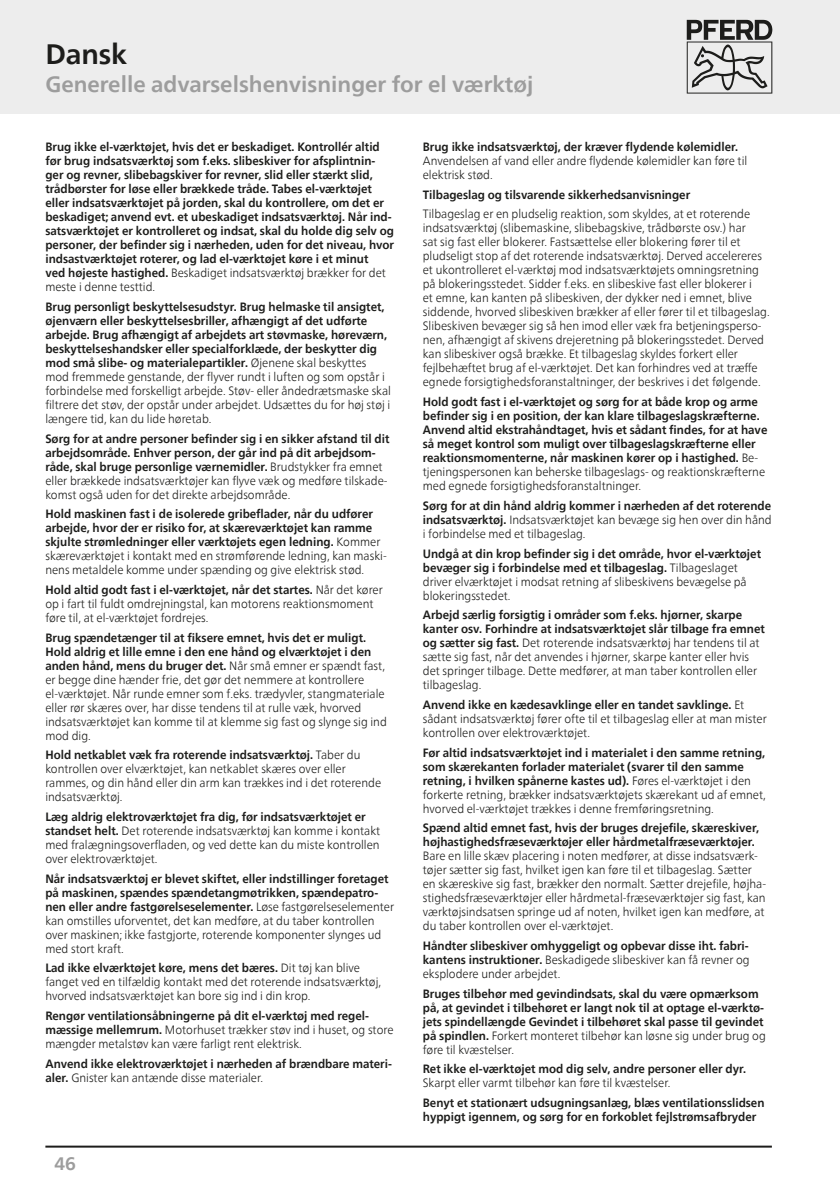
<style>
.page{position:relative;width:840px;height:1191px;background:#fff}
.page>*{position:absolute;margin:0;border:0;box-sizing:border-box;transform-origin:0 0}
.Headline{font:700 28px "Neue Frutiger World";letter-spacing:-.005em;color:#1d1d1b}
.Subhead_grau{font:700 22px "Neue Frutiger World";color:#9d9d9d}
.t1{font:700 18px "Neue Frutiger World";color:#9d9d9d}
.Copy{font:300 12px/14px "Neue Frutiger World";color:#1d1d1b;scale:.95 1}
.Copy-2{font:700 12px/14px "Neue Frutiger World";color:#1d1d1b;scale:.95 1}
.s1{font-weight:300}
.s2{font-weight:700}
</style>
<div class="page">
<div style="left:0;top:0;width:839px;height:113px;background:#ededed"></div>
<hr style="left:839px;top:0;width:1px;height:113px;background:#ededed">
<svg style="left:686px;top:20px;width:85px;height:74px"></svg>
<hr style="left:45px;top:1145px;width:726px;height:2px;background:#1d1d1b">
<p class="Headline" style="left:45px;top:29px;width:83px">Dansk</p>
<p class="Subhead_grau" style="left:45px;top:65px;width:489px">Generelle advarselshenvisninger for el værktøj</p>
<p class="Copy-2" style="left:45px;top:140px;width:368px">Brug ikke el-værktøjet, hvis det er beskadiget. Kontrollér altid før brug indsatsværktøj som f.eks. slibeskiver for afsplintnin&shy;ger og revner, slibebagskiver for revner, slid eller stærkt slid, trådbørster for løse eller brækkede tråde. Tabes el-værktøjet eller indsatsværktøjet på jorden, skal du kontrollere, om det er beskadiget; anvend evt. et ubeskadiget indsatsværktøj. Når ind&shy;satsværktøjet er kontrolleret og indsat, skal du holde dig selv og personer, der befinder sig i nærheden, uden for det niveau, hvor indsastværktøjet roterer, og lad el-værktøjet køre i et minut<br>ved højeste hastighed. <span class="s1">Beskadiget indsatsværktøj brækker for det meste i denne testtid.</span></p>
<p class="Copy-2" style="left:45px;top:299px;width:365px">Brug personligt beskyttelsesudstyr. Brug helmaske til ansigtet, øjenværn eller beskyttelsesbriller, afhængigt af det udførte arbejde. Brug afhængigt af arbejdets art støvmaske, høreværn, beskyttelseshandsker eller specialforklæde, der beskytter dig mod små slibe- og materialepartikler. <span class="s1">Øjenene skal beskyttes mod fremmede genstande, der flyver rundt i luften og som opstår i forbindelse med forskelligt arbejde. Støv- eller åndedrætsmaske skal filtrere det støv, der opstår under arbejdet. Udsættes du for høj støj i længere tid, kan du lide høretab.</span></p>
<p class="Copy-2" style="left:45px;top:431px;width:363px">Sørg for at andre personer befinder sig i en sikker afstand til dit arbejdsområde. Enhver person, der går ind på dit arbejdsom&shy;råde, skal bruge personlige værnemidler. <span class="s1">Brudstykker fra emnet eller brækkede indsatsværktøjer kan flyve væk og medføre tilskade&shy;komst også uden for det direkte arbejdsområde.</span></p>
<p class="Copy-2" style="left:45px;top:507px;width:360px">Hold maskinen fast i de isolerede gribeflader, når du udfører arbejde, hvor der er risiko for, at skæreværktøjet kan ramme skjulte strømledninger eller værktøjets egen ledning. <span class="s1">Kommer skæreværktøjet i kontakt med en strømførende ledning, kan maski&shy;nens metaldele komme under spænding og give elektrisk stød.</span></p>
<p class="Copy" style="left:45px;top:583px;width:356px"><span class="s2">Hold altid godt fast i el-værktøjet, når det startes.</span> Når det kører op i fart til fuldt omdrejningstal, kan motorens reaktionsmoment føre til, at el-værktøjet fordrejes.</p>
<p class="Copy" style="left:45px;top:630px;width:361px"><span class="s2">Brug spændetænger til at fiksere emnet, hvis det er muligt.<br>Hold aldrig et lille emne i den ene hånd og elværktøjet i den anden hånd, mens du bruger det.</span> Når små emner er spændt fast, er begge dine hænder frie, det gør det nemmere at kontrollere el-værktøjet. Når runde emner som f.eks. trædyvler, stangmateriale eller rør skæres over, har disse tendens til at rulle væk, hvorved indsatsværktøjet kan komme til at klemme sig fast og slynge sig ind mod dig.</p>
<p class="Copy" style="left:45px;top:748px;width:355px"><span class="s2">Hold netkablet væk fra roterende indsatsværktøj.</span> Taber du kontrollen over elværktøjet, kan netkablet skæres over eller rammes, og din hånd eller din arm kan trækkes ind i det roterende indsatsværktøj.</p>
<p class="Copy" style="left:45px;top:810px;width:354px"><span class="s2">Læg aldrig elektroværktøjet fra dig, før indsatsværktøjet er standset helt.</span> Det roterende indsatsværktøj kan komme i kontakt med fralægningsoverfladen, og ved dette kan du miste kontrollen over elektroværktøjet.</p>
<p class="Copy" style="left:45px;top:871px;width:368px"><span class="s2">Når indsatsværktøj er blevet skiftet, eller indstillinger foretaget på maskinen, spændes spændetangmøtrikken, spændepatro&shy;nen eller andre fastgørelseselementer.</span> Løse fastgørelseselementer kan omstilles uforventet, det kan medføre, at du taber kontrollen over maskinen; ikke fastgjorte, roterende komponenter slynges ud med stort kraft.</p>
<p class="Copy" style="left:45px;top:961px;width:355px"><span class="s2">Lad ikke elværktøjet køre, mens det bæres.</span> Dit tøj kan blive fanget ved en tilfældig kontakt med det roterende indsatsværktøj, hvorved indsatsværktøjet kan bore sig ind i din krop.</p>
<p class="Copy" style="left:45px;top:1009px;width:368px"><span class="s2">Rengør ventilationsåbningerne på dit el-værktøj med regel&shy;mæssige mellemrum.</span> Motorhuset trækker støv ind i huset, og store mængder metalstøv kan være farligt rent elektrisk.</p>
<p class="Copy-2" style="left:45px;top:1056px;width:366px">Anvend ikke elektroværktøjet i nærheden af brændbare materi&shy;aler. <span class="s1">Gnister kan antænde disse materialer.</span></p>
<h3 class="t1" style="left:54px;top:1147px;width:23px">46</h3>
<p class="Copy" style="left:422px;top:140px;width:343px"><span class="s2">Brug ikke indsatsværktøj, der kræver flydende kølemidler.<br></span>Anvendelsen af vand eller andre flydende kølemidler kan føre til elektrisk stød.</p>
<p class="Copy-2" style="left:422px;top:187px;width:283px">Tilbageslag og tilsvarende sikkerhedsanvisninger</p>
<p class="Copy" style="left:422px;top:207px;width:366px">Tilbageslag er en pludselig reaktion, som skyldes, at et roterende indsatsværktøj (slibemaskine, slibebagskive, trådbørste osv.) har<br>sat sig fast eller blokerer. Fastsættelse eller blokering fører til et pludseligt stop af det roterende indsatsværktøj. Derved accelereres et ukontrolleret el-værktøj mod indsatsværktøjets omningsretning på blokeringsstedet. Sidder f.eks. en slibeskive fast eller blokerer i<br>et emne, kan kanten på slibeskiven, der dykker ned i emnet, blive siddende, hvorved slibeskiven brækker af eller fører til et tilbageslag.<br>Slibeskiven bevæger sig så hen imod eller væk fra betjeningsperso&shy;nen, afhængigt af skivens drejeretning på blokeringsstedet. Derved kan slibeskiver også brække. Et tilbageslag skyldes forkert eller fejlbehæftet brug af el-værktøjet. Det kan forhindres ved at træffe egnede forsigtighedsforanstaltninger, der beskrives i det følgende.</p>
<p class="Copy-2" style="left:422px;top:395px;width:364px">Hold godt fast i el-værktøjet og sørg for at både krop og arme befinder sig i en position, der kan klare tilbageslagskræfterne.<br>Anvend altid ekstrahåndtaget, hvis et sådant findes, for at have så meget kontrol som muligt over tilbageslagskræfterne eller reaktionsmomenterne, når maskinen kører op i hastighed. <span class="s1">Be&shy;tjeningspersonen kan beherske tilbageslags- og reaktionskræfterne med egnede forsigtighedsforanstaltninger.</span></p>
<p class="Copy" style="left:422px;top:499px;width:368px;text-align:justify"><span class="s2">Sørg for at din hånd aldrig kommer i nærheden af det roterende indsatsværktøj.</span> Indsatsværktøjet kan bevæge sig hen over din hånd i forbindelse med et tilbageslag.</p>
<p class="Copy-2" style="left:422px;top:546px;width:357px">Undgå at din krop befinder sig i det område, hvor el-værktøjet bevæger sig i forbindelse med et tilbageslag. <span class="s1">Tilbageslaget driver elværktøjet i modsat retning af slibeskivens bevægelse på blokeringsstedet.</span></p>
<p class="Copy" style="left:422px;top:608px;width:361px"><span class="s2">Arbejd særlig forsigtig i områder som f.eks. hjørner, skarpe kanter osv. Forhindre at indsatsværktøjet slår tilbage fra emnet og sætter sig fast.</span> Det roterende indsatsværktøj har tendens til at sætte sig fast, når det anvendes i hjørner, skarpe kanter eller hvis det springer tilbage. Dette medfører, at man taber kontrollen eller tilbageslag.</p>
<p class="Copy" style="left:422px;top:698px;width:363px"><span class="s2">Anvend ikke en kædesavklinge eller en tandet savklinge.</span> Et sådant indsatsværktøj fører ofte til et tilbageslag eller at man mister kontrollen over elektroværktøjet.</p>
<p class="Copy-2" style="left:422px;top:745px;width:362px">Før altid indsatsværktøjet ind i materialet i den samme retning, som skærekanten forlader materialet (svarer til den samme retning, i hvilken spånerne kastes ud). <span class="s1">Føres el-værktøjet i den forkerte retning, brækker indsatsværktøjets skærekant ud af emnet, hvorved el-værktøjet trækkes i denne fremføringsretning.</span></p>
<p class="Copy" style="left:422px;top:821px;width:363px"><span class="s2">Spænd altid emnet fast, hvis der bruges drejefile, skæreskiver, højhastighedsfræseværktøjer eller hårdmetalfræseværktøjer.<br></span>Bare en lille skæv placering i noten medfører, at disse indsatsværk&shy;tøjer sætter sig fast, hvilket igen kan føre til et tilbageslag. Sætter en skæreskive sig fast, brækker den normalt. Sætter drejefile, højha&shy;stighedsfræseværktøjer eller hårdmetal-fræseværktøjer sig fast, kan værktøjsindsatsen springe ud af noten, hvilket igen kan medføre, at du taber kontrollen over el-værktøjet.</p>
<p class="Copy-2" style="left:422px;top:938px;width:345px;text-align:justify">Håndter slibeskiver omhyggeligt og opbevar disse iht. fabri&shy;kantens instruktioner. <span class="s1">Beskadigede slibeskiver kan få revner og eksplodere under arbejdet.</span></p>
<p class="Copy-2" style="left:422px;top:986px;width:362px">Bruges tilbehør med gevindindsats, skal du være opmærksom på, at gevindet i tilbehøret er langt nok til at optage el-værktø&shy;jets spindellængde Gevindet i tilbehøret skal passe til gevindet på spindlen. <span class="s1">Forkert monteret tilbehør kan løsne sig under brug og føre til kvæstelser.</span></p>
<p class="Copy-2" style="left:422px;top:1062px;width:342px">Ret ikke el-værktøjet mod dig selv, andre personer eller dyr.<br><span class="s1">Skarpt eller varmt tilbehør kan føre til kvæstelser.</span></p>
<p class="Copy-2" style="left:422px;top:1095px;width:361px">Benyt et stationært udsugningsanlæg, blæs ventilationsslidsen hyppigt igennem, og sørg for en forkoblet fejlstrømsafbryder</p>
</div>
